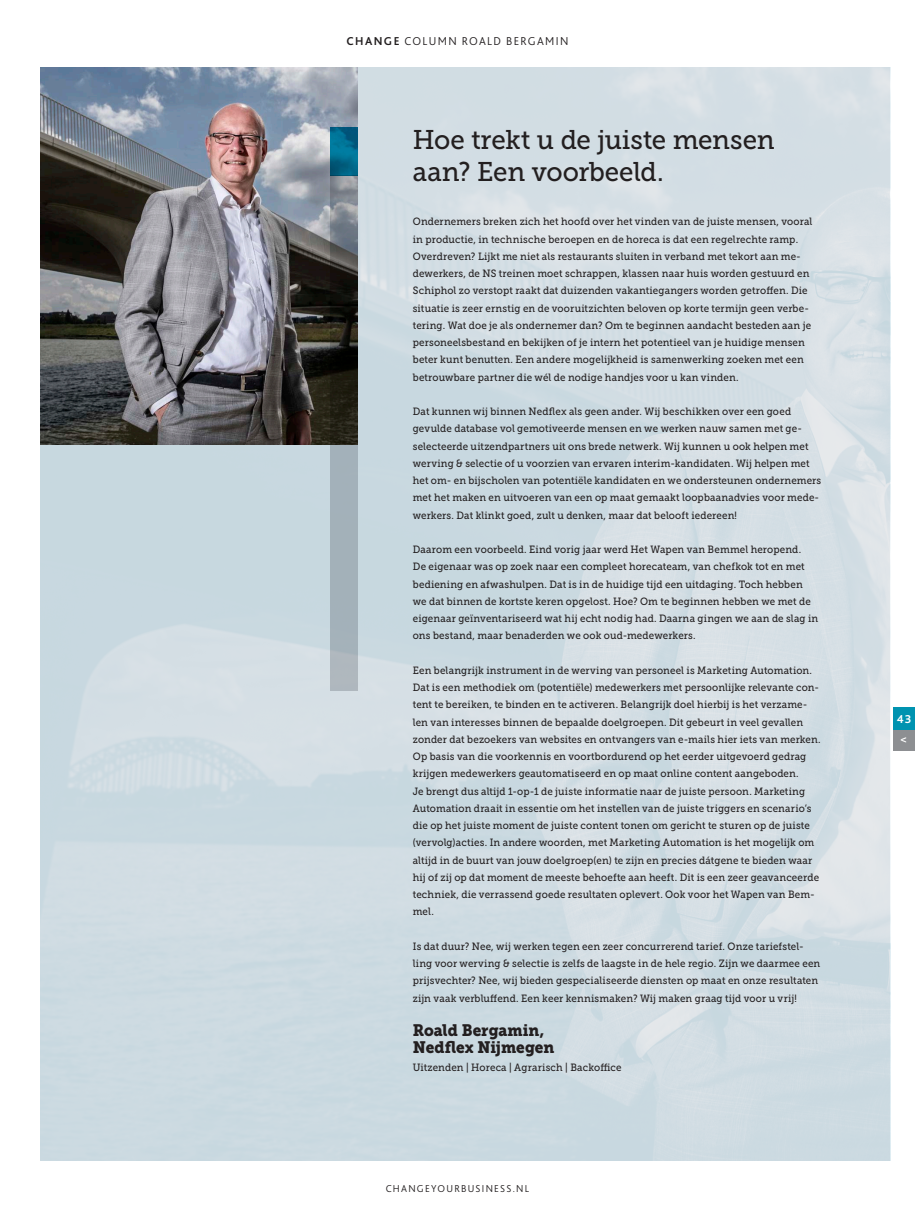
<style>
.page{position:relative;width:915px;height:1212px;background:#fff}
.page>*{position:absolute;margin:0;border:0;box-sizing:border-box;transform-origin:0 0}
.t1{font:27px/32.4px "Museo Slab 500";letter-spacing:-.01em;color:#231f20;scale:.96 1}
.t2{font:16.5px/17.2px "Museo Slab 900";color:#231f20;scale:.93 1}
.t3{font:300 12px "Bliss 2";letter-spacing:.12em;color:#231f20}
.t4{font:700 12px/20.7px "Bliss 2";color:#fff}
.t5{font:10.5px/17.2px "Museo Slab 500";letter-spacing:.015em;color:#231f20;scale:.93 1}
.t6{font:300 10.5px "Bliss 2";letter-spacing:.125em;color:#231f20}
.s1{font-weight:700}
</style>
<div class="page">
<img style="left:40px;top:68px;width:849px;height:1093px">
<img style="left:40px;top:68px;width:317px;height:376px">
<svg style="left:330px;top:127px;width:27px;height:48px"></svg>
<svg style="left:330px;top:175px;width:27px;height:516px;background:#6d7375"></svg>
<div style="left:892px;top:728px;width:22px;height:22px;background:#8d8f92"></div>
<div style="left:892px;top:707px;width:22px;height:22px;background:#0093b0"></div>
<p class="t3" style="left:346px;top:33px;width:223px"><span class="s1">CHANGE</span> COLUMN ROALD BERGAMIN</p>
<h1 class="t1" style="left:412px;top:123px;width:378px">Hoe trekt u de juiste mensen aan? Een voorbeeld.</h1>
<p class="t5" style="left:412px;top:213px;width:431px">Ondernemers breken zich het hoofd over het vinden van de juiste mensen, vooral in productie, in technische beroepen en de horeca is dat een regelrechte ramp.<br>Overdreven? Lijkt me niet als restaurants sluiten in verband met tekort aan me&shy;dewerkers, de NS treinen moet schrappen, klassen naar huis worden gestuurd en Schiphol zo verstopt raakt dat duizenden vakantiegangers worden getroffen. Die situatie is zeer ernstig en de vooruitzichten beloven op korte termijn geen verbe&shy;tering. Wat doe je als ondernemer dan? Om te beginnen aandacht besteden aan je personeelsbestand en bekijken of je intern het potentieel van je huidige mensen beter kunt benutten. Een andere mogelijkheid is samenwerking zoeken met een betrouwbare partner die wél de nodige handjes voor u kan vinden.</p>
<p class="t5" style="left:412px;top:403px;width:440px">Dat kunnen wij binnen Nedflex als geen ander. Wij beschikken over een goed gevulde database vol gemotiveerde mensen en we werken nauw samen met ge&shy;selecteerde uitzendpartners uit ons brede netwerk. Wij kunnen u ook helpen met werving &amp; selectie of u voorzien van ervaren interim-kandidaten. Wij helpen met het om- en bijscholen van potentiële kandidaten en we ondersteunen ondernemers met het maken en uitvoeren van een op maat gemaakt loopbaanadvies voor mede&shy;werkers. Dat klinkt goed, zult u denken, maar dat belooft iedereen!</p>
<p class="t5" style="left:412px;top:541px;width:437px">Daarom een voorbeeld. Eind vorig jaar werd Het Wapen van Bemmel heropend.<br>De eigenaar was op zoek naar een compleet horecateam, van chefkok tot en met bediening en afwashulpen. Dat is in de huidige tijd een uitdaging. Toch hebben we dat binnen de kortste keren opgelost. Hoe? Om te beginnen hebben we met de eigenaar geïnventariseerd wat hij echt nodig had. Daarna gingen we aan de slag in ons bestand, maar benaderden we ook oud-medewerkers.</p>
<p class="t5" style="left:412px;top:662px;width:440px">Een belangrijk instrument in de werving van personeel is Marketing Automation.<br>Dat is een methodiek om (potentiële) medewerkers met persoonlijke relevante con&shy;tent te bereiken, te binden en te activeren. Belangrijk doel hierbij is het verzame&shy;len van interesses binnen de bepaalde doelgroepen. Dit gebeurt in veel gevallen zonder dat bezoekers van websites en ontvangers van e-mails hier iets van merken.<br>Op basis van die voorkennis en voortbordurend op het eerder uitgevoerd gedrag krijgen medewerkers geautomatiseerd en op maat online content aangeboden.<br>Je brengt dus altijd 1-op-1 de juiste informatie naar de juiste persoon. Marketing Automation draait in essentie om het instellen van de juiste triggers en scenario’s die op het juiste moment de juiste content tonen om gericht te sturen op de juiste (vervolg)acties. In andere woorden, met Marketing Automation is het mogelijk om altijd in de buurt van jouw doelgroep(en) te zijn en precies dátgene te bieden waar hij of zij op dat moment de meeste behoefte aan heeft. Dit is een zeer geavanceerde techniek, die verrassend goede resultaten oplevert. Ook voor het Wapen van Bem&shy;mel.</p>
<p class="t5" style="left:412px;top:938px;width:439px">Is dat duur? Nee, wij werken tegen een zeer concurrerend tarief. Onze tariefstel&shy;ling voor werving &amp; selectie is zelfs de laagste in de hele regio. Zijn we daarmee een prijsvechter? Nee, wij bieden gespecialiseerde diensten op maat en onze resultaten zijn vaak verbluffend. Een keer kennismaken? Wij maken graag tijd voor u vrij!</p>
<h2 class="t2" style="left:412px;top:1022px;width:154px">Roald Bergamin,<br>Nedflex Nijmegen</h2>
<p class="t5" style="left:412px;top:1058px;width:226px">Uitzenden | Horeca | Agrarisch | Backoffice</p>
<p class="t6" style="left:385px;top:1182px;width:145px">CHANGEYOURBUSINESS.NL</p>
<p class="t4" style="left:896px;top:708px;width:16px">43 &lt;</p>
</div>
